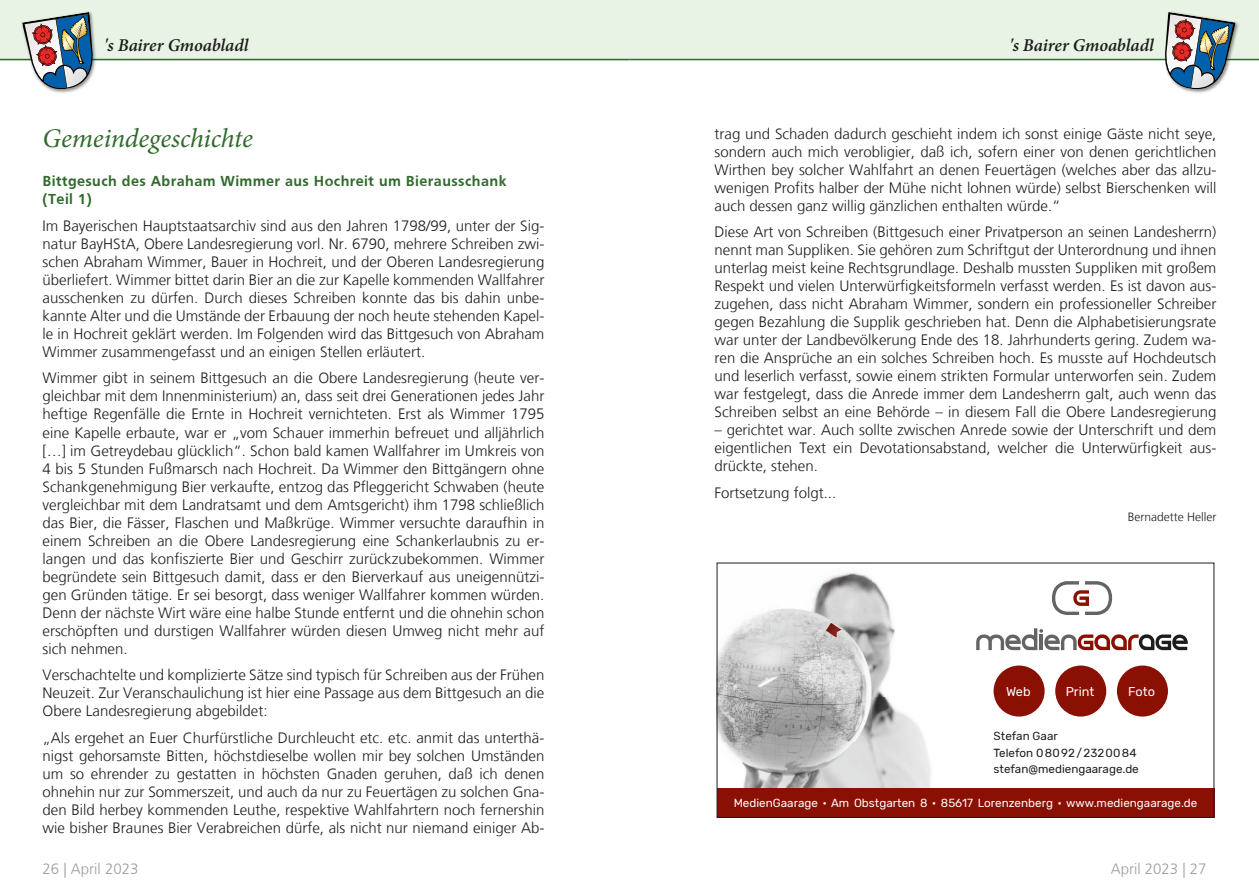
<style>
.page{position:relative;width:1259px;height:893px;background:#fff}
.page>*{position:absolute;margin:0;border:0;box-sizing:border-box;transform-origin:0 0}
.t1{font:italic 27px "Minion Pro";letter-spacing:-.005em;color:#326a2e}
.t2{font:italic 600 18px "Minion Pro";letter-spacing:-.005em;color:#1d1d1b}
.t3{font:300 15px/18px "Frutiger LT";color:#1d1d1b;text-align:justify}
.t4{font:700 15px/18px "Frutiger";letter-spacing:.025em;color:#326a2e}
.t5{font:300 15px "Frutiger LT";color:#9d9d9d}
.t6{font:12.75px "Rubik";color:#fff}
.t7{font:300 12px "Frutiger LT";color:#1d1d1b}
.t8{font:11.7px "Rubik";color:#fff}
.t9{font:11.7px/16.5px "Rubik";color:#1d1d1b}
</style>
<div class="page">
<div style="left:0;top:0;width:629px;height:61px;background:#e8f2e5"></div>
<div style="left:629px;top:0;width:630px;height:60px;background:#e8f2e5"></div>
<hr style="left:0;top:59px;width:629px;height:1px;background:#326a2e">
<hr style="left:629px;top:59px;width:630px;height:1px;background:#326a2e">
<div style="left:21px;top:11px;width:76px;height:83px;background:#1d1d1b;opacity:.5"></div>
<img style="left:22px;top:12px;width:72px;height:78px">
<div style="left:1163px;top:11px;width:76px;height:83px;background:#1d1d1b;opacity:.5"></div>
<img style="left:1163px;top:12px;width:72px;height:78px">
<img style="left:718px;top:572px;width:213px;height:216px">
<svg style="left:976px;top:628px;width:211px;height:22px"></svg>
<svg style="left:1052px;top:581px;width:60px;height:34px"></svg>
<div style="left:716px;top:788px;width:498px;height:30px;background:#8a1003"></div>
<div style="left:993px;top:665px;width:51px;height:52px;background:#8a1003;border-radius:50%"></div>
<div style="left:1055px;top:665px;width:51px;height:52px;background:#8a1003;border-radius:50%"></div>
<div style="left:1117px;top:665px;width:51px;height:52px;background:#8a1003;border-radius:50%"></div>
<div style="left:716px;top:563px;width:498px;height:255px;border:1px solid #1d1d1b"></div>
<p class="t2" style="left:104px;top:33px;width:146px">'s Bairer Gmoabladl</p>
<p class="t2" style="left:1009px;top:33px;width:146px">'s Bairer Gmoabladl</p>
<h1 class="t1" style="left:43px;top:120px;width:212px">Gemeindegeschichte</h1>
<p class="t4" style="left:43px;top:172px;width:465px">Bittgesuch des Abraham Wimmer aus Hochreit um Bierausschank (Teil 1)</p>
<p class="t3" style="left:43px;top:217px;width:503px">Im Bayerischen Hauptstaatsarchiv sind aus den Jahren 1798/99, unter der Sig&shy;natur BayHStA, Obere Landesregierung vorl. Nr. 6790, mehrere Schreiben zwi&shy;schen Abraham Wimmer, Bauer in Hochreit, und der Oberen Landesregierung überliefert. Wimmer bittet darin Bier an die zur Kapelle kommenden Wallfahrer ausschenken zu dürfen. Durch dieses Schreiben konnte das bis dahin unbe&shy;kannte Alter und die Umstände der Erbauung der noch heute stehenden Kapel&shy;le in Hochreit geklärt werden. Im Folgenden wird das Bittgesuch von Abraham Wimmer zusammengefasst und an einigen Stellen erläutert.</p>
<p class="t3" style="left:43px;top:370px;width:503px">Wimmer gibt in seinem Bittgesuch an die Obere Landesregierung (heute ver&shy;gleichbar mit dem Innenministerium) an, dass seit drei Generationen jedes Jahr heftige Regenfälle die Ernte in Hochreit vernichteten. Erst als Wimmer 1795 eine Kapelle erbaute, war er „vom Schauer immerhin befreuet und alljährlich […] im Getreydebau glücklich“. Schon bald kamen Wallfahrer im Umkreis von 4 bis 5 Stunden Fußmarsch nach Hochreit. Da Wimmer den Bittgängern ohne Schankgenehmigung Bier verkaufte, entzog das Pfleggericht Schwaben (heute vergleichbar mit dem Landratsamt und dem Amtsgericht) ihm 1798 schließlich das Bier, die Fässer, Flaschen und Maßkrüge. Wimmer versuchte daraufhin in einem Schreiben an die Obere Landesregierung eine Schankerlaubnis zu er&shy;langen und das konfiszierte Bier und Geschirr zurückzubekommen. Wimmer begründete sein Bittgesuch damit, dass er den Bierverkauf aus uneigennützi&shy;gen Gründen tätige. Er sei besorgt, dass weniger Wallfahrer kommen würden.<br>Denn der nächste Wirt wäre eine halbe Stunde entfernt und die ohnehin schon erschöpften und durstigen Wallfahrer würden diesen Umweg nicht mehr auf sich nehmen.</p>
<p class="t3" style="left:43px;top:666px;width:503px">Verschachtelte und komplizierte Sätze sind typisch für Schreiben aus der Frühen Neuzeit. Zur Veranschaulichung ist hier eine Passage aus dem Bittgesuch an die Obere Landesregierung abgebildet:</p>
<p class="t3" style="left:43px;top:729px;width:503px">„Als ergehet an Euer Churfürstliche Durchleucht etc. etc. anmit das unterthä&shy;nigst gehorsamste Bitten, höchstdieselbe wollen mir bey solchen Umständen um so ehrender zu gestatten in höchsten Gnaden geruhen, daß ich denen ohnehin nur zur Sommerszeit, und auch da nur zu Feuertägen zu solchen Gna&shy;den Bild herbey kommenden Leuthe, respektive Wahlfahrtern noch fernershin wie bisher Braunes Bier Verabreichen dürfe, als nicht nur niemand einiger Ab-</p>
<p class="t3" style="left:714px;top:125px;width:503px">trag und Schaden dadurch geschieht indem ich sonst einige Gäste nicht seye, sondern auch mich verobligier, daß ich, sofern einer von denen gerichtlichen Wirthen bey solcher Wahlfahrt an denen Feuertägen (welches aber das allzu&shy;wenigen Profits halber der Mühe nicht lohnen würde) selbst Bierschenken will auch dessen ganz willig gänzlichen enthalten würde.“</p>
<p class="t3" style="left:714px;top:223px;width:503px">Diese Art von Schreiben (Bittgesuch einer Privatperson an seinen Landesherrn) nennt man Suppliken. Sie gehören zum Schriftgut der Unterordnung und ihnen unterlag meist keine Rechtsgrundlage. Deshalb mussten Suppliken mit großem Respekt und vielen Unterwürfigkeitsformeln verfasst werden. Es ist davon aus&shy;zugehen, dass nicht Abraham Wimmer, sondern ein professioneller Schreiber gegen Bezahlung die Supplik geschrieben hat. Denn die Alphabetisierungsrate war unter der Landbevölkerung Ende des 18. Jahrhunderts gering. Zudem wa&shy;ren die Ansprüche an ein solches Schreiben hoch. Es musste auf Hochdeutsch und leserlich verfasst, sowie einem strikten Formular unterworfen sein. Zudem war festgelegt, dass die Anrede immer dem Landesherrn galt, auch wenn das Schreiben selbst an eine Behörde – in diesem Fall die Obere Landesregierung</p>
<p class="t3" style="left:714px;top:421px;width:503px">– gerichtet war. Auch sollte zwischen Anrede sowie der Unterschrift und dem eigentlichen Text ein Devotationsabstand, welcher die Unterwürfigkeit aus&shy;drückte, stehen.</p>
<p class="t3" style="left:714px;top:484px;width:123px">Fortsetzung folgt...</p>
<p class="t7" style="left:1127px;top:510px;width:90px">Bernadette Heller</p>
<p class="t6" style="left:1006px;top:684px;width:26px">Web</p>
<p class="t6" style="left:1065px;top:684px;width:30px">Print</p>
<p class="t6" style="left:1128px;top:684px;width:28px">Foto</p>
<p class="t9" style="left:993px;top:728px;width:147px">Stefan Gaar<br>Telefon 0 80 92 / 232 00 84 stefan@mediengaarage.de</p>
<p class="t8" style="left:733px;top:796px;width:465px">MedienGaarage · Am Obstgarten 8 · 85617 Lorenzenberg · www.mediengaarage.de</p>
<p class="t5" style="left:43px;top:861px;width:97px">26 | April 2023</p>
<p class="t5" style="left:1110px;top:861px;width:97px">April 2023 | 27</p>
</div>
